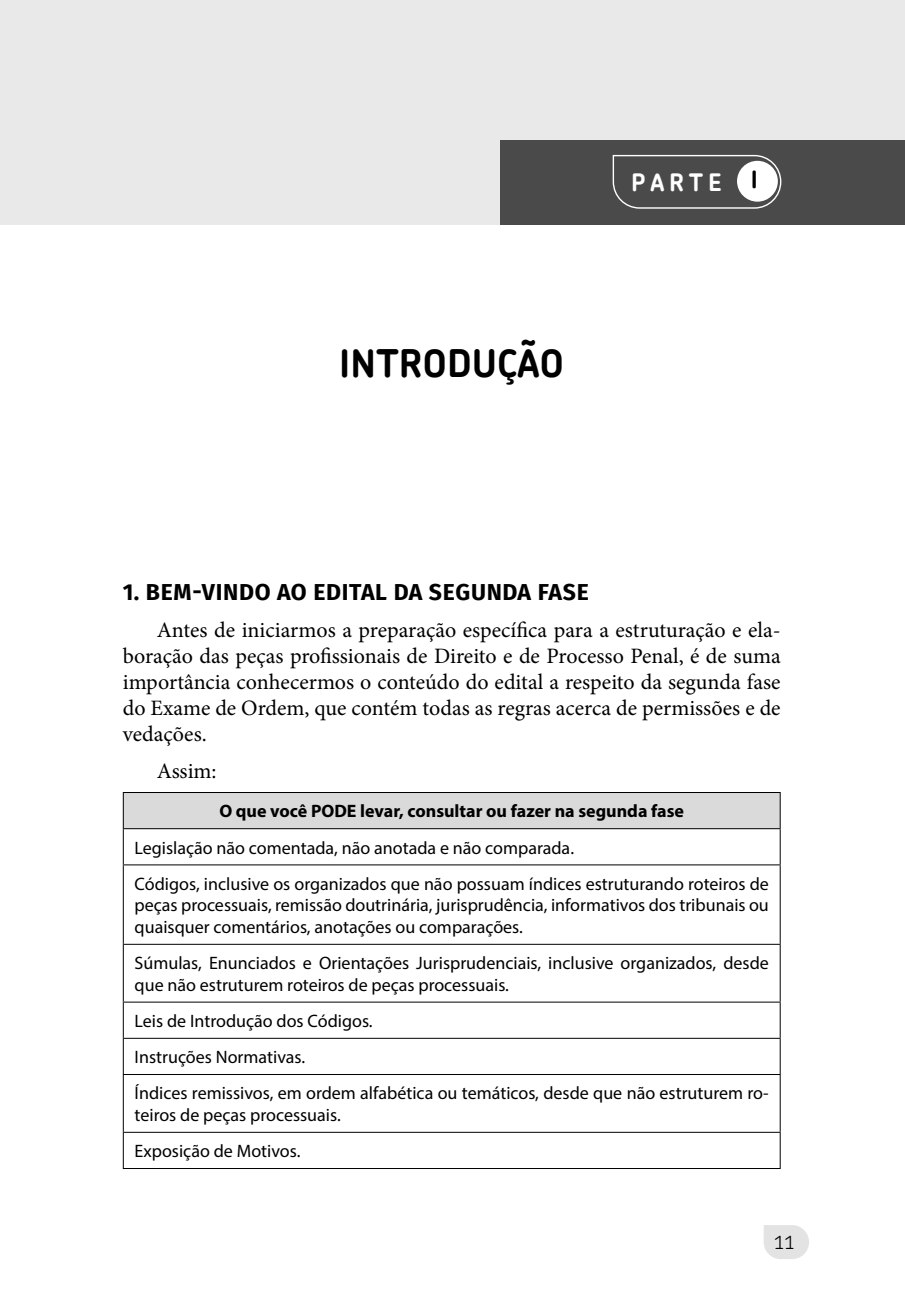
<style>
.page{position:relative;width:905px;height:1304px;background:#fff}
.page>*{position:absolute;margin:0;border:0;box-sizing:border-box;transform-origin:0 0}
.CAP_TIT{font:700 38px "Chevin";color:#000}
.CAP_NUM{font:700 24px "Chevin";letter-spacing:.2em;color:#fff}
.TIT_1{font:700 23px "Fira Sans";letter-spacing:.03em;color:#000}
.TEXTO{font:22px/26px "Minion Pro";color:#000;text-align:justify}
.TABELA{font:18px/21.6px "Myriad Pro";color:#000}
.TABELA_TIT{font:700 18px "Myriad Pro";color:#000}
.t1{font:300 18px "Chevin";color:#000}
.s1{color:#000}
</style>
<div class="page">
<div style="left:0;top:0;width:905px;height:225px;background:#e9e9e9"></div>
<div style="left:501px;top:141px;width:404px;height:84px;background:#4a4a4a"></div>
<svg style="left:764px;top:1225px;width:45px;height:34px;background:#e6e6e6"></svg>
<svg style="left:612px;top:154px;width:170px;height:55px"></svg>
<div style="left:123px;top:792px;width:657px;height:36px;background:#dadada"></div>
<hr style="left:123px;top:864px;width:657px;height:1px;background:#000">
<hr style="left:123px;top:943px;width:657px;height:1px;background:#000">
<hr style="left:123px;top:1001px;width:657px;height:1px;background:#000">
<hr style="left:123px;top:1037px;width:657px;height:1px;background:#000">
<hr style="left:123px;top:1073px;width:657px;height:1px;background:#000">
<hr style="left:123px;top:1131px;width:657px;height:1px;background:#000">
<hr style="left:123px;top:1167px;width:657px;height:1px;background:#000">
<hr style="left:123px;top:829px;width:1px;height:35px;background:#000">
<hr style="left:779px;top:829px;width:1px;height:35px;background:#000">
<hr style="left:123px;top:865px;width:1px;height:78px;background:#000">
<hr style="left:779px;top:865px;width:1px;height:78px;background:#000">
<hr style="left:123px;top:944px;width:1px;height:57px;background:#000">
<hr style="left:779px;top:944px;width:1px;height:57px;background:#000">
<hr style="left:123px;top:1002px;width:1px;height:35px;background:#000">
<hr style="left:779px;top:1002px;width:1px;height:35px;background:#000">
<hr style="left:123px;top:1038px;width:1px;height:35px;background:#000">
<hr style="left:779px;top:1038px;width:1px;height:35px;background:#000">
<hr style="left:123px;top:1074px;width:1px;height:57px;background:#000">
<hr style="left:779px;top:1074px;width:1px;height:57px;background:#000">
<hr style="left:123px;top:1132px;width:1px;height:35px;background:#000">
<hr style="left:779px;top:1132px;width:1px;height:35px;background:#000">
<hr style="left:123px;top:792px;width:657px;height:1px;background:#000">
<hr style="left:123px;top:793px;width:1px;height:35px;background:#000">
<hr style="left:779px;top:793px;width:1px;height:35px;background:#000">
<hr style="left:123px;top:828px;width:657px;height:1px;background:#000">
<p class="CAP_TIT" style="left:339px;top:338px;width:226px">INTRODUÇÃO</p>
<p class="CAP_NUM" style="left:631px;top:166px;width:128px">PARTE <span class="s1">I</span></p>
<p class="TIT_1" style="left:123px;top:575px;width:467px">1. BEM-VINDO AO EDITAL DA SEGUNDA FASE</p>
<p class="TEXTO" style="left:123px;top:617px;width:659px;text-indent:34px">Antes de iniciarmos a preparação específica para a estruturação e ela&shy;boração das peças profissionais de Direito e de Processo Penal, é de suma importância conhecermos o conteúdo do edital a respeito da segunda fase do Exame de Ordem, que contém todas as regras acerca de permissões e de vedações.</p>
<p class="TEXTO" style="left:157px;top:758px;width:61px">Assim:</p>
<p class="TABELA_TIT" style="left:219px;top:799px;width:466px">O que você PODE levar, consultar ou fazer na segunda fase</p>
<p class="TABELA" style="left:135px;top:836px;width:441px">Legislação não comentada, não anotada e não comparada.</p>
<p class="TABELA" style="left:135px;top:872px;width:636px;text-align:justify">Códigos, inclusive os organizados que não possuam índices estruturando roteiros de peças processuais, remissão doutrinária, jurisprudência, informativos dos tribunais ou quaisquer comentários, anotações ou comparações.</p>
<p class="TABELA" style="left:135px;top:952px;width:635px">Súmulas, Enunciados e Orientações Jurisprudenciais, inclusive organizados, desde que não estruturem roteiros de peças processuais.</p>
<p class="TABELA" style="left:135px;top:1009px;width:239px">Leis de Introdução dos Códigos.</p>
<p class="TABELA" style="left:135px;top:1046px;width:172px">Instruções Normativas.</p>
<p class="TABELA" style="left:135px;top:1082px;width:635px">Índices remissivos, em ordem alfabética ou temáticos, desde que não estruturem ro&shy;teiros de peças processuais.</p>
<p class="TABELA" style="left:135px;top:1139px;width:167px">Exposição de Motivos.</p>
<p class="t1" style="left:774px;top:1230px;width:22px">11</p>
</div>
